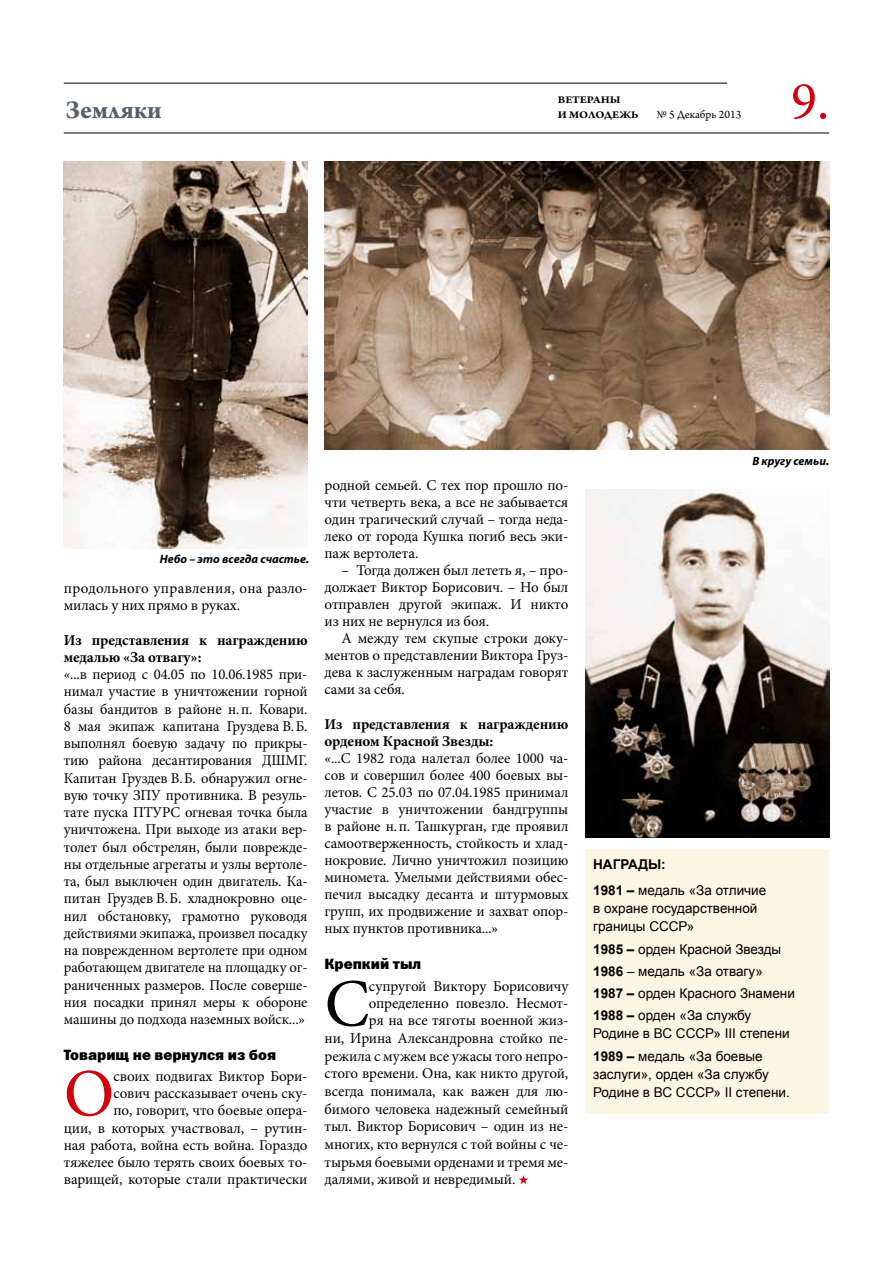
<style>
.page{position:relative;width:893px;height:1263px;background:#fff}
.page>*{position:absolute;margin:0;border:0;box-sizing:border-box;transform-origin:0 0}
.t1{font:67.65px "Minion Pro";color:#d1010e}
.t2{font:67.65px "Minion Pro";color:#000}
.t3{font:54px "Minion Pro";color:#d1010e}
.t4{font:700 27px "Arno Pro";color:#52616d}
.t5{font:15px/17.2px "Minion Pro";letter-spacing:-.01em;color:#000;text-align:justify}
.t6{font:700 15px/17.2px "Minion Pro";letter-spacing:-.01em;color:#000}
.t7{font:15px "Franklin Gothic Heavy C";color:#000}
.t8{font:13.5px/22.2px "Arial";color:#000}
.t9{font:italic 700 12px "Myriad Pro";color:#000}
.t10{font:12px "Arno Pro";color:#000}
.t11{font:700 10.8px/15px "Arno Pro";letter-spacing:-.005em;color:#000;scale:1.11 1}
.s1{font-weight:700}
</style>
<div class="page">
<div style="left:585px;top:850px;width:244px;height:264px;background:#fbf5e3"></div>
<hr style="left:64px;top:133px;width:765px;height:1px;background:#000">
<hr style="left:64px;top:83px;width:663px;height:1px;background:#000">
<svg style="left:519px;top:1175px;width:9px;height:9px"></svg>
<img style="left:585px;top:489px;width:244px;height:349px">
<img style="left:325px;top:162px;width:504px;height:288px">
<img style="left:64px;top:162px;width:243px;height:387px">
<h3 class="t4" style="left:66px;top:94px;width:97px">Земляки</h3>
<p class="t11" style="left:558px;top:93px;width:74px">ВЕТЕРАНЫ<br>И МОЛОДЕЖЬ</p>
<p class="t10" style="left:657px;top:108px;width:86px">№ 5 Декабрь 2013</p>
<h2 class="t3" style="left:791px;top:65px;width:40px">9.</h2>
<p class="t9" style="left:160px;top:551px;width:151px">Небо – это всегда счастье.</p>
<p class="t5" style="left:64px;top:580px;width:245px">продольного управления, она разло&shy;милась у них прямо в руках.</p>
<p class="t6" style="left:64px;top:631px;width:245px">Из представления к награждению медалью «За отвагу»:</p>
<p class="t5" style="left:64px;top:666px;width:245px">«...в период с 04.05 по 10.06.1985 при&shy;нимал участие в уничтожении горной базы бандитов в районе н.п. Ковари.<br>8 мая экипаж капитана Груздева В.Б. выполнял боевую задачу по прикры&shy;тию района десантирования ДШМГ.<br>Капитан Груздев В.Б. обнаружил огне&shy;вую точку ЗПУ противника. В резуль&shy;тате пуска ПТУРС огневая точка была уничтожена. При выходе из атаки вер&shy;толет был обстрелян, были поврежде&shy;ны отдельные агрегаты и узлы вертоле&shy;та, был выключен один двигатель. Ка&shy;питан Груздев В.Б. хладнокровно оце&shy;нил обстановку, грамотно руководя действиями экипажа, произвел посадку на поврежденном вертолете при одном работающем двигателе на площадку ог&shy;раниченных размеров. После соверше&shy;ния посадки принял меры к обороне машины до подхода наземных войск...»</p>
<p class="t7" style="left:64px;top:1046px;width:214px">Товарищ не вернулся из боя</p>
<h1 class="t1" style="left:64px;top:1048px;width:52px">О</h1>
<p class="t5" style="left:64px;top:1068px;width:245px;text-align:right">своих подвигах Виктор Бори-<br>сович рассказывает очень ску-<br>по, говорит, что боевые опера-<br>ции, в которых участвовал, – рутин&shy;ная работа, война есть война. Гораздо тяжелее было терять своих боевых то&shy;варищей, которые стали практически</p>
<p class="t5" style="left:325px;top:477px;width:245px">родной семьей. С тех пор прошло по&shy;чти четверть века, а все не забывается один трагический случай – тогда неда&shy;леко от города Кушка погиб весь эки&shy;паж вертолета.</p>
<p class="t5" style="left:325px;top:562px;width:245px;text-indent:17px">– Тогда должен был лететь я, – про&shy;должает Виктор Борисович. – Но был отправлен другой экипаж. И никто из них не вернулся из боя.</p>
<p class="t5" style="left:325px;top:630px;width:245px;text-indent:17px">А между тем скупые строки доку&shy;ментов о представлении Виктора Груз&shy;дева к заслуженным наградам говорят сами за себя.</p>
<p class="t6" style="left:325px;top:715px;width:245px">Из представления к награждению орденом Красной Звезды:</p>
<p class="t5" style="left:325px;top:749px;width:245px">«...С 1982 года налетал более 1000 ча&shy;сов и совершил более 400 боевых вы&shy;летов. С 25.03 по 07.04.1985 принимал участие в уничтожении бандгруппы в районе н.п. Ташкурган, где проявил самоотверженность, стойкость и хлад&shy;нокровие. Лично уничтожил позицию миномета. Умелыми действиями обес&shy;печил высадку десанта и штурмовых групп, их продвижение и захват опор&shy;ных пунктов противника...»</p>
<p class="t7" style="left:325px;top:956px;width:98px">Крепкий тыл</p>
<h1 class="t2" style="left:325px;top:958px;width:46px">С</h1>
<p class="t5" style="left:369px;top:978px;width:201px">супругой Виктору Борисовичу</p>
<p class="t5" style="left:369px;top:995px;width:201px">определенно повезло. Несмот-</p>
<p class="t5" style="left:369px;top:1012px;width:201px">ря на все тяготы военной жиз-</p>
<p class="t5" style="left:325px;top:1030px;width:245px">ни, Ирина Александровна стойко пе-</p>
<p class="t5" style="left:325px;top:1047px;width:245px">режила с мужем все ужасы того непро-</p>
<p class="t5" style="left:325px;top:1065px;width:245px">стого времени. Она, как никто другой,</p>
<p class="t5" style="left:325px;top:1083px;width:245px">всегда понимала, как важен для лю-</p>
<p class="t5" style="left:325px;top:1100px;width:245px">бимого человека надежный семейный</p>
<p class="t5" style="left:325px;top:1118px;width:245px">тыл. Виктор Борисович – один из не-</p>
<p class="t5" style="left:325px;top:1135px;width:245px">многих, кто вернулся с той войны с че-</p>
<p class="t5" style="left:325px;top:1153px;width:245px">тырьмя боевыми орденами и тремя ме-</p>
<p class="t5" style="left:325px;top:1171px;width:192px">далями, живой и невредимый.</p>
<p class="t9" style="left:752px;top:453px;width:78px">В кругу семьи.</p>
<p class="t8" style="left:593px;top:851px;width:175px;line-height:26.5px"><span class="s1">Награды:<br>1981 –</span> медаль «За отличие</p>
<p class="t8" style="left:593px;top:900px;width:166px;line-height:18px">в охране государственной границы СССР»</p>
<p class="t8" style="left:593px;top:938px;width:203px"><span class="s1">1985 –</span> орден Красной Звезды<br><span class="s1">1986</span> – медаль «За отвагу»<br><span class="s1">1987 –</span> орден Красного Знамени<br><span class="s1">1988 –</span> орден «За службу</p>
<p class="t8" style="left:593px;top:1023px;width:198px">Родине в ВС СССР» III степени<br><span class="s1">1989 –</span> медаль «За боевые</p>
<p class="t8" style="left:593px;top:1065px;width:198px;line-height:18px">заслуги», орден «За службу<br>Родине в ВС СССР» II степени.</p>
</div>
